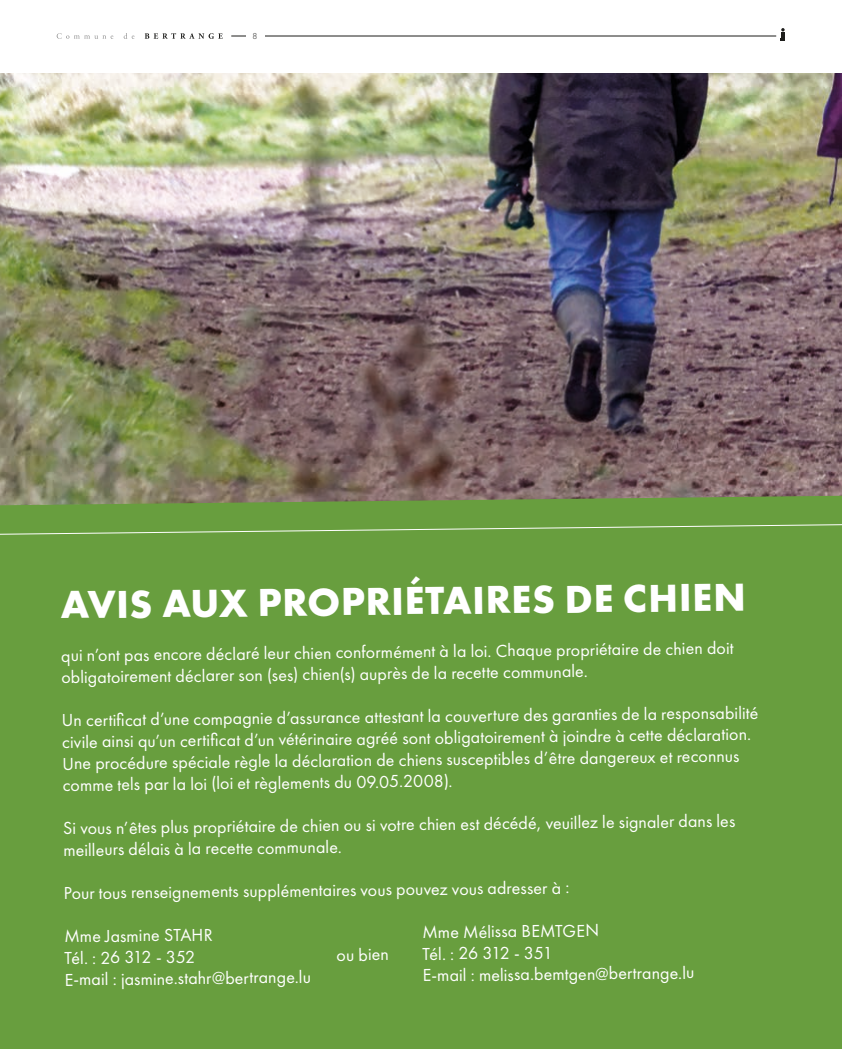
<style>
.page{position:relative;width:842px;height:1049px;background:#fff}
.page>*{position:absolute;margin:0;border:0;box-sizing:border-box;transform-origin:0 0}
.t1{font:700 40.5px "Futura PT";color:#fff}
.t2{font:18px/21.3px "Futura PT";color:#fff}
.t3{font:300 9px "Futura PT";color:#1d1d1b}
</style>
<div class="page">
<svg style="left:780px;top:28px;width:5px;height:13px"></svg>
<svg style="left:57px;top:33px;width:56px;height:6px"></svg>
<svg style="left:124px;top:33px;width:10px;height:6px"></svg>
<svg style="left:145px;top:33px;width:78px;height:6px"></svg>
<hr style="left:231px;top:36px;width:545px;height:1px;background:#1d1d1b">
<div style="left:246px;top:32px;width:18px;height:7px;background:#fff"></div>
<img style="left:0;top:73px;width:842px;height:423px">
<svg style="left:0;top:496px;width:842px;height:16px;background:#71944b"></svg>
<div style="left:0;top:512px;width:842px;height:537px;background:#689e3e"></div>
<p class="t3" style="left:253px;top:31px;width:6px">8</p>
<h1 class="t1" style="left:60px;top:581px;width:687px;rotate:-1deg">AVIS AUX PROPRIÉTAIRES DE CHIEN</h1>
<p class="t2" style="left:61px;top:647px;width:674px;rotate:-1deg">qui n’ont pas encore déclaré leur chien conformément à la loi. Chaque propriétaire de chien doit obligatoirement déclarer son (ses) chien(s) auprès de la recette communale.</p>
<p class="t2" style="left:61px;top:712px;width:698px;rotate:-1deg">Un certifi cat d’une compagnie d’assurance attestant la couverture des garanties de la responsabilité civile ainsi qu’un certifi cat d’un vétérinaire agréé sont obligatoirement à joindre à cette déclaration.<br>Une procédure spéciale règle la déclaration de chiens susceptibles d’être dangereux et reconnus comme tels par la loi (loi et règlements du 09.05.2008).</p>
<p class="t2" style="left:63px;top:820px;width:674px;line-height:20.3px;rotate:-1deg">Si vous n’êtes plus propriétaire de chien ou si votre chien est décédé, veuillez le signaler dans les meilleurs délais à la recette communale.</p>
<p class="t2" style="left:64px;top:884px;width:507px;rotate:-1deg">Pour tous renseignements supplémentaires vous pouvez vous adresser à :</p>
<p class="t2" style="left:64px;top:926px;width:150px;rotate:-1deg">Mme Jasmine STAHR</p>
<p class="t2" style="left:422px;top:922px;width:178px;rotate:-1deg">Mme Mélissa BEMTGEN</p>
<p class="t2" style="left:64px;top:947px;width:132px;rotate:-1deg">Tél. : 26 312 - 352</p>
<p class="t2" style="left:336px;top:944px;width:54px;rotate:-1deg">ou bien</p>
<p class="t2" style="left:422px;top:943px;width:132px;rotate:-1deg">Tél. : 26 312 - 351</p>
<p class="t2" style="left:65px;top:969px;width:248px;rotate:-1deg">E-mail : jasmine.stahr@bertrange.lu</p>
<p class="t2" style="left:423px;top:965px;width:273px;rotate:-1deg">E-mail : melissa.bemtgen@bertrange.lu</p>
</div>
